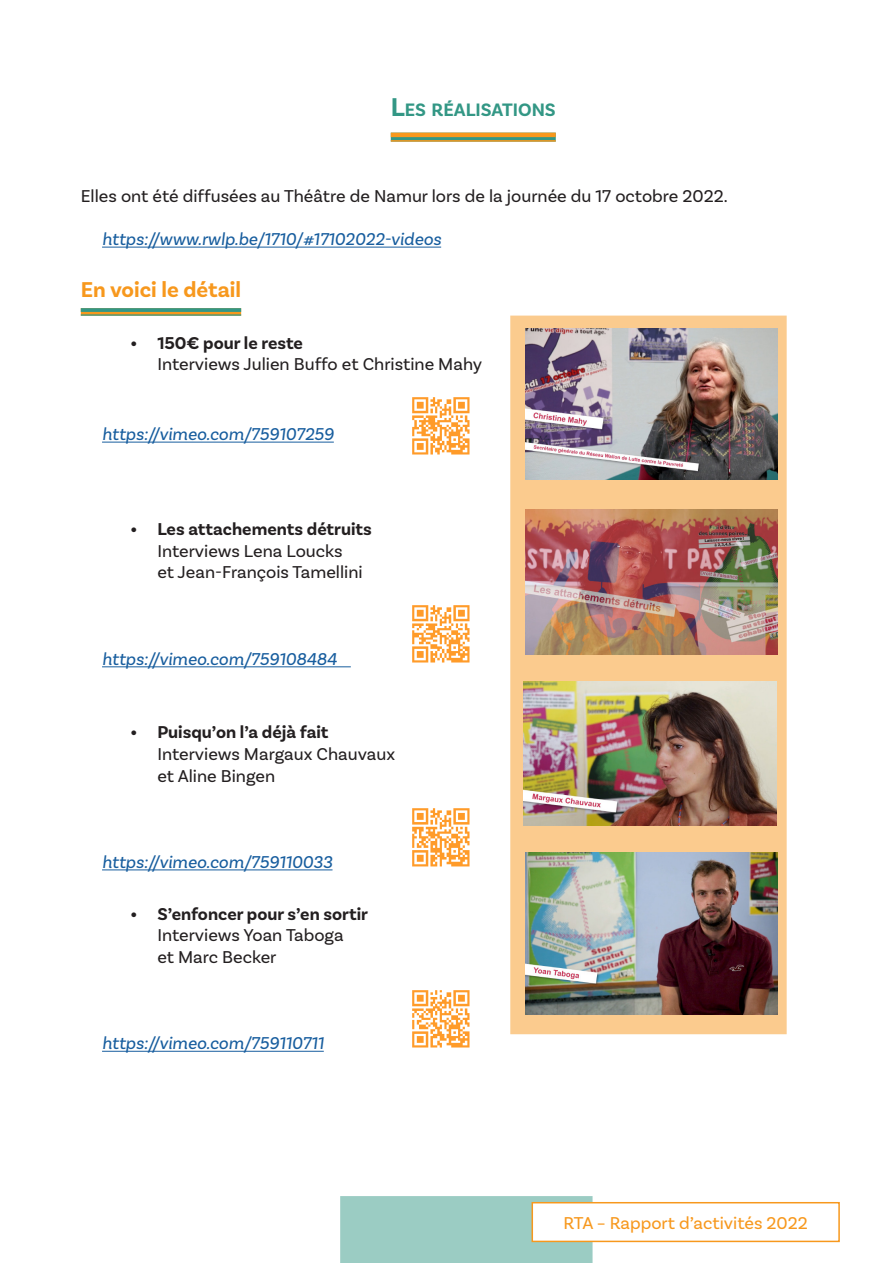
<style>
.page{position:relative;width:893px;height:1263px;background:#fff}
.page>*{position:absolute;margin:0;border:0;box-sizing:border-box;transform-origin:0 0}
.t1{font:700 22.5px "Basic Sans";color:#f7981d}
.t2{font:700 18.9px "Basic Sans";color:#339785}
.t3{font:18px/21.6px "Basic Sans";color:#231f20}
.t4{font:italic 18px "Basic Sans";color:#175d9e}
.t5{font:18px "Basic Sans";color:#f7981d}
.s1{font-size:27px}
.s2{font-weight:700}
</style>
<div class="page">
<div style="left:340px;top:1196px;width:253px;height:67px;background:#9bccc3"></div>
<div style="left:532px;top:1203px;width:307px;height:38px;background:#fff"></div>
<div style="left:531px;top:1202px;width:309px;height:40px;border:2px solid #f7981d"></div>
<svg style="left:391px;top:137px;width:165px;height:3px"></svg>
<hr style="left:391px;top:133px;width:165px;height:4px;background:#f7981d">
<hr style="left:391px;top:140px;width:165px;height:2px;background:#f7981d">
<hr style="left:102px;top:247px;width:339px;height:1px;background:#175d9e">
<div style="left:81px;top:308px;width:160px;height:8px;background:#f7981d"></div>
<svg style="left:81px;top:308px;width:160px;height:4px"></svg>
<hr style="left:81px;top:314px;width:160px;height:2px;background:#339785">
<hr style="left:102px;top:442px;width:232px;height:1px;background:#175d9e">
<hr style="left:102px;top:666px;width:249px;height:1px;background:#175d9e">
<hr style="left:102px;top:869px;width:230px;height:1px;background:#175d9e">
<hr style="left:102px;top:1051px;width:222px;height:1px;background:#175d9e">
<img style="left:412px;top:397px;width:58px;height:58px">
<img style="left:412px;top:605px;width:58px;height:58px">
<img style="left:412px;top:808px;width:58px;height:59px">
<img style="left:412px;top:990px;width:58px;height:58px">
<div style="left:511px;top:316px;width:275px;height:717px;background:#fbcb8e"></div>
<img style="left:525px;top:852px;width:252px;height:162px">
<img style="left:524px;top:682px;width:252px;height:144px">
<img style="left:525px;top:509px;width:252px;height:146px">
<img style="left:525px;top:328px;width:252px;height:151px">
<p class="t2" style="left:391px;top:98px;width:166px"><span class="s1">L</span>ES RÉALISATIONS</p>
<p class="t3" style="left:81px;top:185px;width:648px">Elles ont été diffusées au Théâtre de Namur lors de la journée du 17 octobre 2022.</p>
<p class="t4" style="left:102px;top:229px;width:341px">https://www.rwlp.be/1710/#17102022-videos</p>
<p class="t1" style="left:81px;top:276px;width:162px">En voici le détail</p>
<p class="t3" style="left:157px;top:332px;width:326px;text-indent:-27px"><span class="s2">• 150€ pour le reste<br></span>Interviews Julien Buffo et Christine Mahy</p>
<p class="t4" style="left:102px;top:423px;width:233px">https://vimeo.com/759107259</p>
<p class="t3" style="left:157px;top:518px;width:216px;text-indent:-27px"><span class="s2">• Les attachements détruits<br></span>Interviews Lena Loucks<br>et Jean-François Tamellini</p>
<p class="t4" style="left:102px;top:648px;width:236px">https://vimeo.com/759108484</p>
<p class="t3" style="left:157px;top:721px;width:239px;text-indent:-27px"><span class="s2">• Puisqu’on l’a déjà fait<br></span>Interviews Margaux Chauvaux et Aline Bingen</p>
<p class="t4" style="left:102px;top:851px;width:232px">https://vimeo.com/759110033</p>
<p class="t3" style="left:157px;top:903px;width:212px;text-indent:-27px"><span class="s2">• S’enfoncer pour s’en sortir<br></span>Interviews Yoan Taboga<br>et Marc Becker</p>
<p class="t4" style="left:102px;top:1033px;width:223px">https://vimeo.com/759110711</p>
<p class="t5" style="left:563px;top:1212px;width:246px">RTA – Rapport d’activités 2022</p>
</div>
